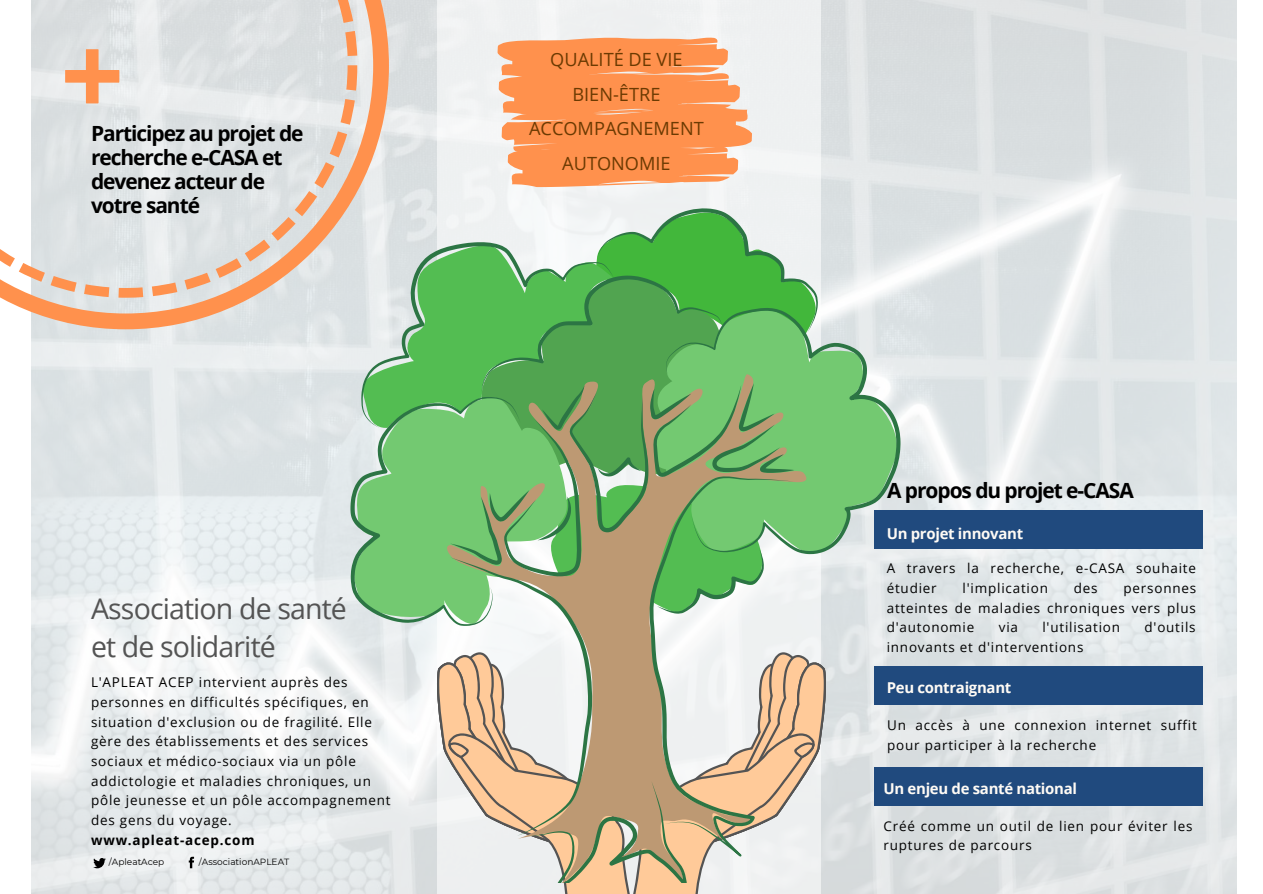
<style>
.page{position:relative;width:1263px;height:894px;background:#fff}
.page>*{position:absolute;margin:0;border:0;box-sizing:border-box;transform-origin:0 0}
.t1{font:28.5px/38.2px "Open Sans";letter-spacing:-.03em;color:#545454}
.t2{font:700 21px/24px "Open Sans";letter-spacing:-.05em;color:#000}
.t3{font:18.15px/34.3px "Open Sans";color:#6b3a02;text-align:center}
.t4{font:700 15px "Open Sans";letter-spacing:-.02em;color:#fffbf5}
.t5{font:13.5px/19.6px "Open Sans";letter-spacing:.06em;color:#000}
.t6{font:700 13.5px "Open Sans";letter-spacing:.06em;color:#000}
.t7{font:9px "Montserrat";color:#000}
</style>
<div class="page">
<img style="left:31px;top:0;width:1206px;height:893px">
<svg style="left:0;top:0;width:389px;height:329px;background:#edc8b0"></svg>
<svg style="left:0;top:0;width:357px;height:297px;background:#e3dfdb"></svg>
<div style="left:437px;top:0;width:384px;height:893px;background:#eff1f1"></div>
<svg style="left:59px;top:43px;width:67px;height:67px;background:#eacfbd"></svg>
<svg style="left:828px;top:308px;width:72px;height:246px;background:#9dd0a0"></svg>
<svg style="left:350px;top:208px;width:478px;height:685px"></svg>
<div style="left:874px;top:510px;width:328px;height:38px;background:#204a7e"></div>
<div style="left:875px;top:666px;width:328px;height:38px;background:#204a7e"></div>
<div style="left:874px;top:767px;width:328px;height:38px;background:#204a7e"></div>
<svg style="left:93px;top:857px;width:13px;height:11px"></svg>
<svg style="left:189px;top:856px;width:5px;height:12px"></svg>
<svg style="left:497px;top:37px;width:255px;height:153px"></svg>
<h2 class="t2" style="left:91px;top:120px;width:214px">Participez au projet de recherche e-CASA et devenez acteur de votre santé</h2>
<h3 class="t3" style="left:529px;top:42px;width:176px">QUALITÉ DE VIE<br>BIEN-ÊTRE<br>ACCOMPAGNEMENT<br>AUTONOMIE</h3>
<h1 class="t1" style="left:91px;top:588px;width:257px">Association de santé et de solidarité</h1>
<p class="t5" style="left:91px;top:672px;width:301px">L'APLEAT ACEP intervient auprès des personnes en difficultés spécifiques, en situation d'exclusion ou de fragilité. Elle gère des établissements et des services sociaux et médico-sociaux via un pôle addictologie et maladies chroniques, un pôle jeunesse et un pôle accompagnement des gens du voyage.</p>
<p class="t6" style="left:91px;top:830px;width:165px">www.apleat-acep.com</p>
<p class="t7" style="left:109px;top:856px;width:57px">/ApleatAcep</p>
<p class="t7" style="left:199px;top:856px;width:92px">/AssociationAPLEAT</p>
<h2 class="t2" style="left:887px;top:478px;width:248px">A propos du projet e-CASA</h2>
<p class="t4" style="left:887px;top:522px;width:138px">Un projet innovant</p>
<p class="t5" style="left:887px;top:558px;width:311px">A travers la recherche, e-CASA souhaite étudier</p>
<p class="t5" style="left:963px;top:577px;width:87px">l'implication</p>
<p class="t5" style="left:1074px;top:577px;width:25px">des</p>
<p class="t5" style="left:887px;top:577px;width:311px;text-align:justify;text-indent:237px">personnes atteintes de maladies chroniques vers plus d'autonomie</p>
<p class="t5" style="left:999px;top:617px;width:21px">via</p>
<p class="t5" style="left:1042px;top:617px;width:79px">l'utilisation</p>
<p class="t5" style="left:1144px;top:617px;width:53px">d'outils</p>
<p class="t5" style="left:887px;top:637px;width:198px">innovants et d'interventions</p>
<p class="t4" style="left:887px;top:677px;width:126px">Peu contraignant</p>
<p class="t5" style="left:887px;top:714px;width:311px">Un accès à une connexion internet suffit pour participer à la recherche</p>
<p class="t4" style="left:883px;top:777px;width:195px">Un enjeu de santé national</p>
<p class="t5" style="left:883px;top:815px;width:310px">Créé comme un outil de lien pour éviter les ruptures de parcours</p>
</div>
